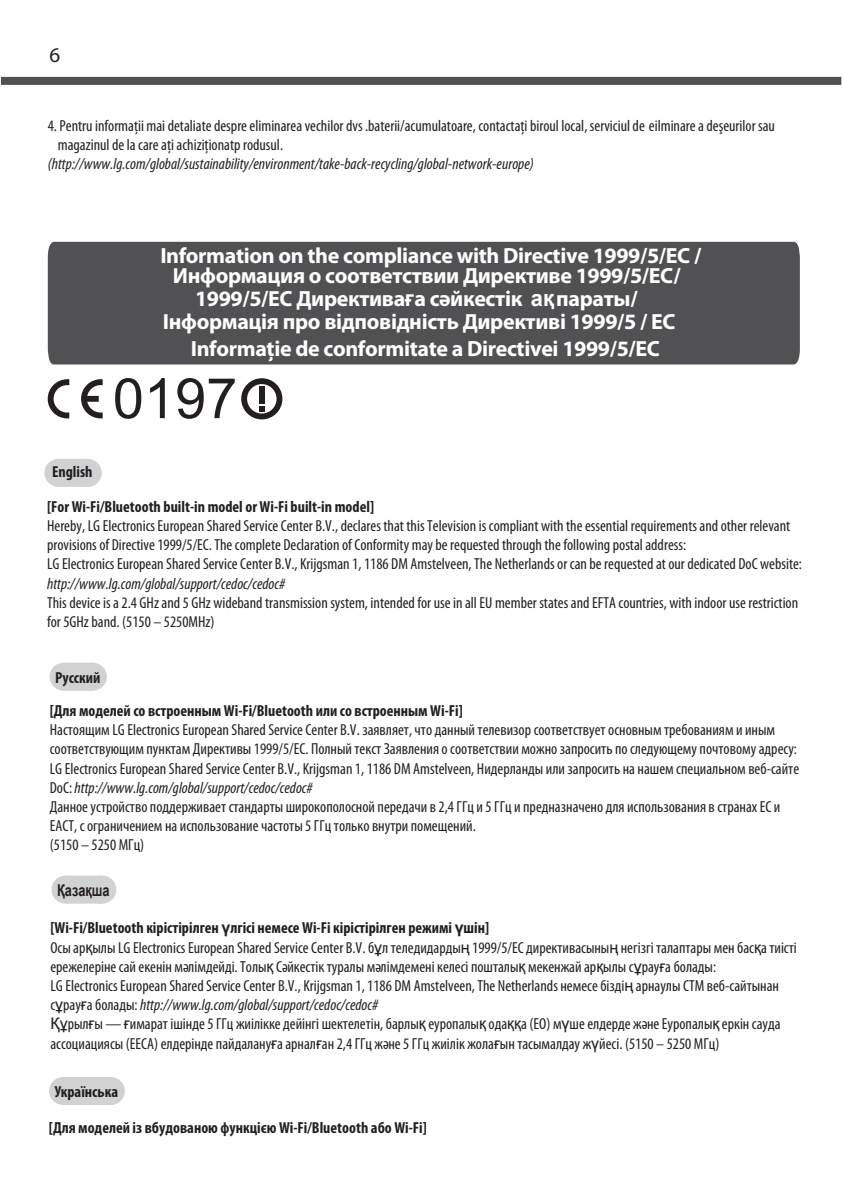
<style>
.page{position:relative;width:843px;height:1194px;background:#fff}
.page>*{position:absolute;margin:0;border:0;box-sizing:border-box;transform-origin:0 0}
.t1{font:55.8px "Arial";color:#231f20}
.t2{font:700 22px/20px "Myriad Pro";letter-spacing:-.015em;color:#fff;text-align:center}
.t3{font:21px "Myriad Pro";color:#231f20}
.t4{font:condensed 16px/19.2px "Myriad Pro";color:#231f20}
.t5{font:700 condensed 16px "Myriad Pro";color:#231f20}
.t6{font:italic condensed 16px "Myriad Pro";color:#231f20}
.t7{font:700 16px "Arial";color:#231f20;scale:.8 1}
.s1{font-family:"Arial"}
.s2{font-style:italic}
.s3{font-weight:700}
.s4{font-family:"Arial";font-weight:700;font-stretch:normal}
.s5{font-family:"Arial";font-stretch:normal}
</style>
<div class="page">
<div style="left:1px;top:77px;width:840px;height:8px;background:#515153"></div>
<div style="left:63px;top:663px;width:29px;height:28px;background:#d1d2d4"></div>
<svg style="left:78px;top:663px;width:15px;height:28px"></svg>
<div style="left:65px;top:876px;width:36px;height:28px;background:#d1d2d4"></div>
<svg style="left:83px;top:876px;width:19px;height:28px"></svg>
<div style="left:63px;top:1077px;width:47px;height:28px;background:#d1d2d4"></div>
<svg style="left:110px;top:1077px;width:1px;height:28px"></svg>
<div style="left:48px;top:242px;width:751px;height:122px;background:#515153"></div>
<svg style="left:48px;top:379px;width:21px;height:39px"></svg>
<svg style="left:81px;top:379px;width:22px;height:39px"></svg>
<svg style="left:241px;top:378px;width:41px;height:41px"></svg>
<div style="left:58px;top:459px;width:29px;height:28px;background:#d1d2d4"></div>
<svg style="left:87px;top:459px;width:1px;height:28px"></svg>
<h3 class="t3" style="left:49px;top:42px;width:12px">6</h3>
<p class="t4" style="left:58px;top:116px;width:718px;text-indent:-10px">4. Pentru informaţii mai detaliate despre eliminarea vechilor dvs .baterii/acumulatoare, contactaţi biroul local, serviciul de eilminare a deşeurilor sau magazinul de la care aţi achiziţionatp rodusul.</p>
<p class="t6" style="left:48px;top:154px;width:487px">(http://www.lg.com/global/sustainability/environment/take-back-recycling/global-network-europe)</p>
<p class="t5" style="left:52px;top:462px;width:42px">English</p>
<h2 class="t2" style="left:160px;top:245px;width:542px">Information on the compliance with Directive 1999/5/EC /<br>Информация о соответствии Директиве 1999/5/EC/</h2>
<h2 class="t2" style="left:163px;top:287px;width:514px;line-height:22.6px">1999/5/EС Директива<span class="s1">ғ</span>а сә йкестік <span class="s1">ақ</span>параты/<br>Інформація про відповідність Директивi 1999/5 / EC</h2>
<h2 class="t2" style="left:191px;top:337px;width:470px">Informație de conformitate a Directivei 1999/5/EC</h2>
<h1 class="t1" style="left:113px;top:362px;width:126px">0197</h1>
<p class="t5" style="left:47px;top:496px;width:328px">[For Wi-Fi/Bluetooth built-in model or Wi-Fi built-in model]</p>
<p class="t4" style="left:47px;top:516px;width:756px">Hereby, LG Electronics European Shared Service Center B.V., declares that this Television is compliant with the essential requirements and other relevant provisions of Directive 1999/5/EC. The complete Declaration of Conformity may be requested through the following postal address:<br>LG Electronics European Shared Service Center B.V., Krijgsman 1, 1186 DM Amstelveen, The Netherlands or can be requested at our dedicated DoC website:</p>
<p class="t6" style="left:47px;top:574px;width:239px">http://www.lg.com/global/support/cedoc/cedoc#</p>
<p class="t4" style="left:47px;top:593px;width:752px">This device is a 2.4 GHz and 5 GHz wideband transmission system, intended for use in all EU member states and EFTA countries, with indoor use restriction for 5GHz band. (5150 – 5250MHz)</p>
<p class="t5" style="left:55px;top:667px;width:47px">Русский</p>
<p class="t5" style="left:50px;top:701px;width:414px">[Для моделей со встроенным Wi-Fi/Bluetooth или со встроенным Wi-Fi]</p>
<p class="t4" style="left:50px;top:720px;width:750px">Настоящим LG Electronics European Shared Service Center B.V. заявляет, что данный телевизор соответствует основным требованиям и иным соответствующим пунктам Директивы 1999/5/EC. Полный текст Заявления о соответствии можно запросить по следующему почтовому адресу:<br>LG Electronics European Shared Service Center B.V., Krijgsman 1, 1186 DM Amstelveen, Нидерланды или запросить на нашем специальном веб-сайте DoC: <span class="s2">http://www.lg.com/global/support/cedoc/cedoc#<br></span>Данное устройство поддерживает стандарты широкополосной передачи в 2,4 ГГц и 5 ГГц и предназначено для использования в странах ЕС и ЕАСТ, с ограничением на использование частоты 5 ГГц только внутри помещений.<br>(5150 – 5250 МГц)</p>
<p class="t7" style="left:57px;top:880px;width:67px">Қазақша</p>
<p class="t4" style="left:50px;top:918px;width:747px"><span class="s3">[Wi-Fi/Bluetooth кірістірілген</span> <span class="s4">ү</span><span class="s3">лгісі немесе Wi-Fi кірістірілген режимі</span> <span class="s4">ү</span><span class="s3">шін]<br></span>Осы ар<span class="s5">қ</span>ылы LG Electronics European Shared Service Center B.V. б<span class="s5">ұ</span>л теледидарды<span class="s5">ң</span> 1999/5/EC директивасыны<span class="s5">ң</span> негізгі талаптары мен бас<span class="s5">қ</span>а тиісті ережелеріне сай екенін мәлімдейді. Толы<span class="s5">қ</span> Сәйкестік туралы мәлімдемені келесі пошталы<span class="s5">қ</span> мекенжай ар<span class="s5">қ</span>ылы с<span class="s5">ұ</span>рау<span class="s5">ғ</span>а болады:<br>LG Electronics European Shared Service Center B.V., Krijgsman 1, 1186 DM Amstelveen, The Netherlands немесе бізді<span class="s5">ң</span> арнаулы СТМ веб-сайтынан с<span class="s5">ұ</span>рау<span class="s5">ғ</span>а болады: <span class="s2">http://www.lg.com/global/support/cedoc/cedoc#<br></span><span class="s5">Құ</span>рыл<span class="s5">ғ</span>ы — <span class="s5">ғ</span>имарат ішінде 5 ГГц жиілікке дейінгі шектелетін, барлы<span class="s5">қ</span> еуропалы<span class="s5">қ</span> ода<span class="s5">ққ</span>а (ЕО) м<span class="s5">ү</span>ше елдерде және Еуропалы<span class="s5">қ</span> еркін сауда ассоциациясы (ЕЕСА) елдерінде пайдалану<span class="s5">ғ</span>а арнал<span class="s5">ғ</span>ан 2,4 ГГц және 5 ГГц жиілік жола<span class="s5">ғ</span>ын тасымалдау ж<span class="s5">ү</span>йесі. (5150 – 5250 МГц)</p>
<p class="t5" style="left:55px;top:1082px;width:65px">Українська</p>
<p class="t5" style="left:49px;top:1118px;width:379px">[Для моделей із вбудованою функцією Wi-Fi/Bluetooth або Wi-Fi]</p>
</div>
